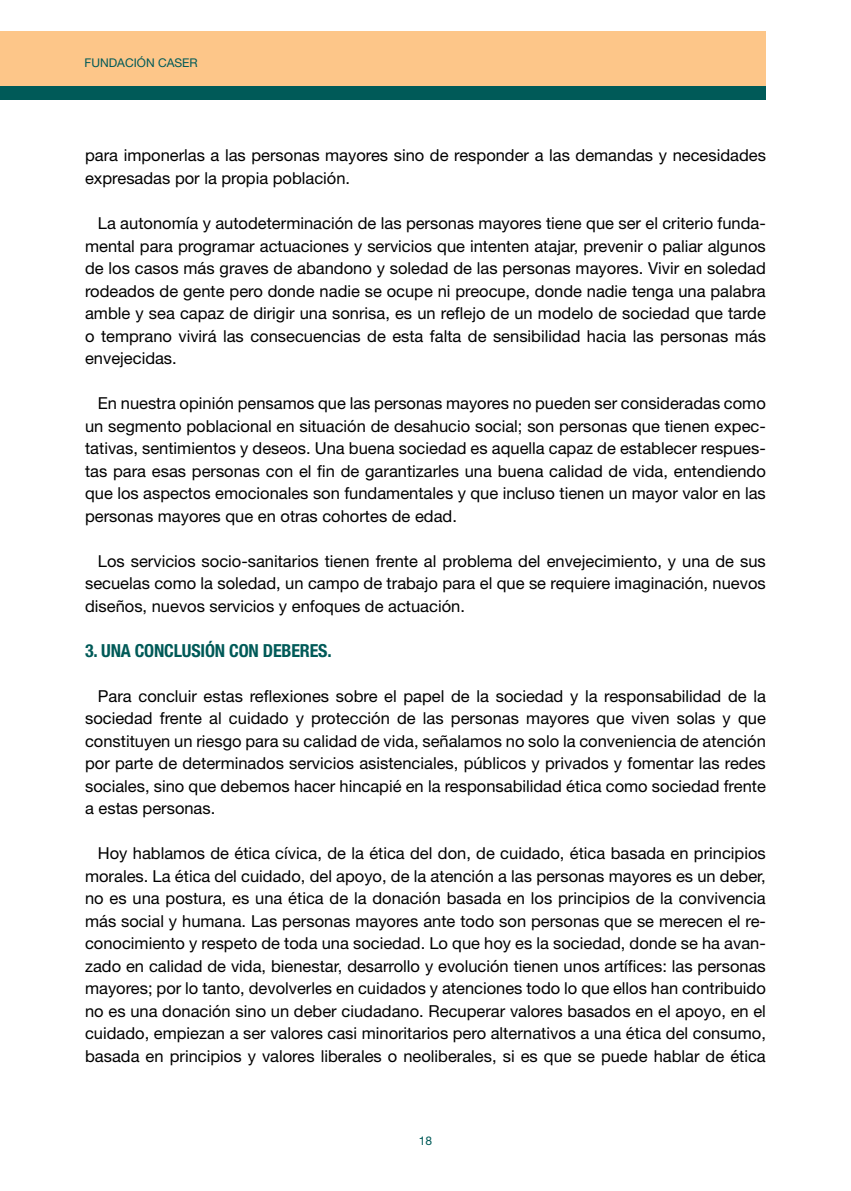
<style>
.page{position:relative;width:851px;height:1191px;background:#fff}
.page>*{position:absolute;margin:0;border:0;box-sizing:border-box;transform-origin:0 0}
.t1{font:700 condensed 18px "Helvetica Neue LT Std";letter-spacing:-.01em;color:#005a58}
.t2{font:16.5px/22.5px "Helvetica Neue LT Std";color:#000;text-align:justify}
.t3{font:12px "Helvetica Neue LT Std";color:#005a58}
</style>
<div class="page">
<div style="left:0;top:31px;width:765px;height:56px;background:#fdc689"></div>
<div style="left:0;top:87px;width:765px;height:13px;background:#005a58"></div>
<p class="t3" style="left:85px;top:56px;width:115px">FUNDACIÓN CASER</p>
<p class="t2" style="left:85px;top:144px;width:682px">para imponerlas a las personas mayores sino de responder a las demandas y necesidades expresadas por la propia población.</p>
<p class="t2" style="left:85px;top:212px;width:682px;text-indent:13px">La autonomía y autodeterminación de las personas mayores tiene que ser el criterio funda&shy;mental para programar actuaciones y servicios que intenten atajar, prevenir o paliar algunos de los casos más graves de abandono y soledad de las personas mayores. Vivir en soledad rodeados de gente pero donde nadie se ocupe ni preocupe, donde nadie tenga una palabra amble y sea capaz de dirigir una sonrisa, es un reflejo de un modelo de sociedad que tarde o temprano vivirá las consecuencias de esta falta de sensibilidad hacia las personas más envejecidas.</p>
<p class="t2" style="left:85px;top:392px;width:682px;text-indent:13px">En nuestra opinión pensamos que las personas mayores no pueden ser consideradas como un segmento poblacional en situación de desahucio social; son personas que tienen expec&shy;tativas, sentimientos y deseos. Una buena sociedad es aquella capaz de establecer respues&shy;tas para esas personas con el fin de garantizarles una buena calidad de vida, entendiendo que los aspectos emocionales son fundamentales y que incluso tienen un mayor valor en las personas mayores que en otras cohortes de edad.</p>
<p class="t2" style="left:85px;top:549px;width:682px;text-indent:13px">Los servicios socio-sanitarios tienen frente al problema del envejecimiento, y una de sus secuelas como la soledad, un campo de trabajo para el que se requiere imaginación, nuevos diseños, nuevos servicios y enfoques de actuación.</p>
<p class="t1" style="left:85px;top:639px;width:27px">3. UNA</p>
<p class="t1" style="left:135px;top:639px;width:48px">CONCLUSI</p>
<p class="t1" style="left:205px;top:639px;width:128px">ÓN CON DEBERES.</p>
<p class="t2" style="left:85px;top:684px;width:682px;text-indent:13px">Para concluir estas reflexiones sobre el papel de la sociedad y la responsabilidad de la sociedad frente al cuidado y protección de las personas mayores que viven solas y que constituyen un riesgo para su calidad de vida, señalamos no solo la conveniencia de atención por parte de determinados servicios asistenciales, públicos y privados y fomentar las redes sociales, sino que debemos hacer hincapié en la responsabilidad ética como sociedad frente a estas personas.</p>
<p class="t2" style="left:85px;top:842px;width:682px;text-indent:13px">Hoy hablamos de ética cívica, de la ética del don, de cuidado, ética basada en principios morales. La ética del cuidado, del apoyo, de la atención a las personas mayores es un deber, no es una postura, es una ética de la donación basada en los principios de la convivencia más social y humana. Las personas mayores ante todo son personas que se merecen el re&shy;conocimiento y respeto de toda una sociedad. Lo que hoy es la sociedad, donde se ha avan&shy;zado en calidad de vida, bienestar, desarrollo y evolución tienen unos artífices: las personas mayores; por lo tanto, devolverles en cuidados y atenciones todo lo que ellos han contribuido no es una donación sino un deber ciudadano. Recuperar valores basados en el apoyo, en el cuidado, empiezan a ser valores casi minoritarios pero alternativos a una ética del consumo, basada en principios y valores liberales o neoliberales, si es que se puede hablar de ética</p>
<p class="t3" style="left:419px;top:1133px;width:15px">18</p>
</div>
